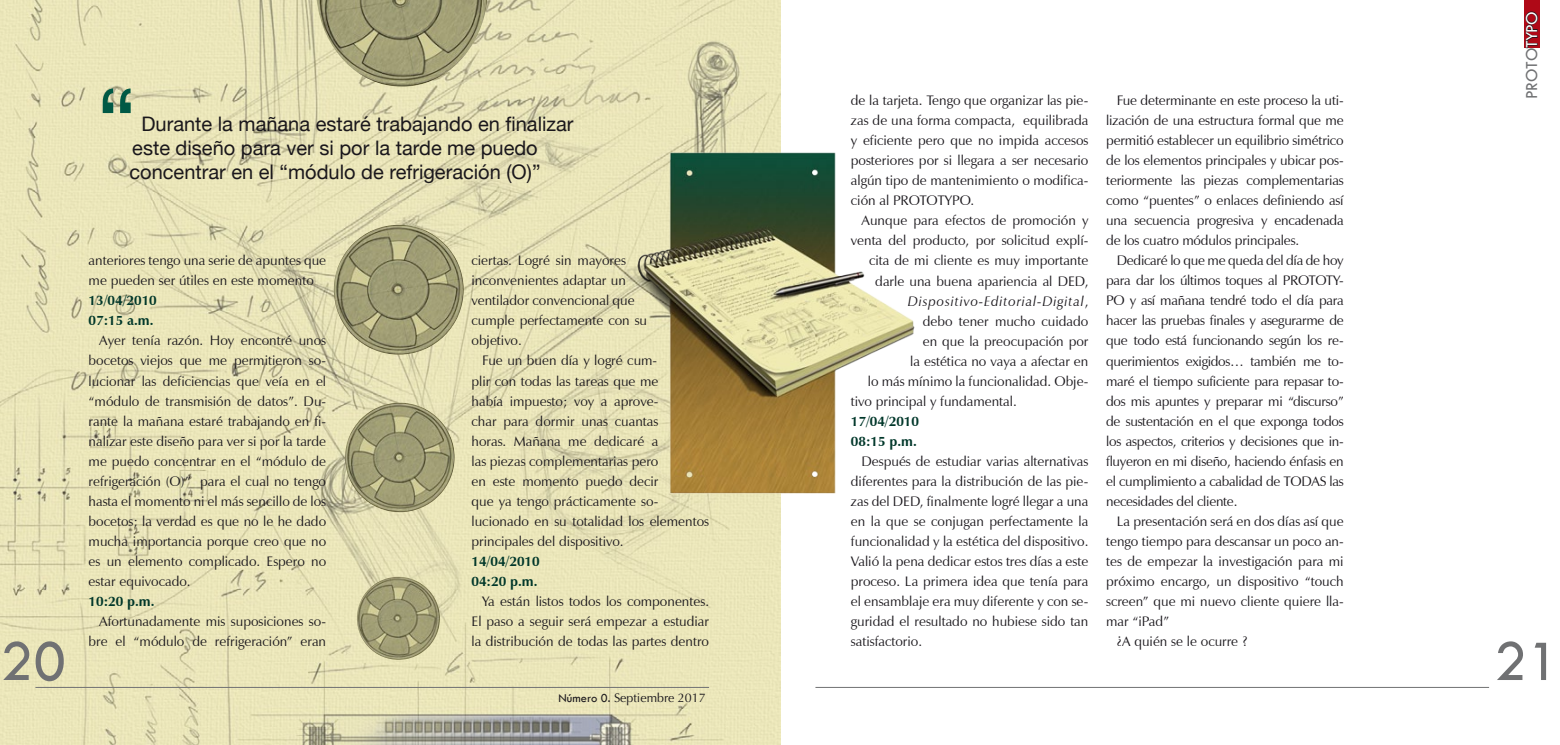
<style>
.page{position:relative;width:1560px;height:745px;background:#fff}
.page>*{position:absolute;margin:0;border:0;box-sizing:border-box;transform-origin:0 0}
.t1{font:95px "Helvetica Neue";color:#005945}
.t2{font:60px "Tw Cen";color:#707173}
.t3{font:20px/24px "Helvetica Neue";color:#1a171c}
.t4{font:17.5px "Tw Cen";letter-spacing:-.02em;color:#707173}
.t5{font:13.75px/20px "Zapf Humanist 601 BT";color:#1a171c;text-align:justify}
.t6{font:700 13.75px/20px "Zapf Humanist 601 BT";color:#00372a}
.t7{font:italic 13.75px "Zapf Humanist 601 BT";letter-spacing:.055em;color:#1a171c}
.t8{font:12.5px "Optima";color:#1a171c}
.s1{color:#fff}
.s2{font-style:normal}
.s3{font-family:"Tw Cen"}
</style>
<div class="page">
<img style="left:0;top:0;width:780px;height:744px">
<img style="left:345px;top:402px;width:109px;height:110px;border-radius:55px">
<img style="left:334px;top:225px;width:129px;height:129px;border-radius:65px">
<img style="left:317px;top:0;width:170px;height:87px">
<img style="left:357px;top:576px;width:83px;height:83px;border-radius:42px">
<img style="left:603px;top:131px;width:312px;height:380px">
<hr style="left:35px;top:686px;width:674px;height:1px;background:#707173">
<div style="left:1524px;top:0;width:15px;height:48px;background:#af0917"></div>
<hr style="left:815px;top:686px;width:673px;height:1px;background:#707173">
<svg style="left:1525px;top:11px;width:12px;height:37px"></svg>
<p class="t4" style="left:1521px;top:99px;width:90px;rotate:-90deg">PROTO<span class="s1">TYPO</span></p>
<h1 class="t1" style="left:96px;top:66px;width:42px">“</h1>
<h3 class="t3" style="left:129px;top:112px;width:445px;text-indent:12px">Durante la mañana estaré trabajando en finalizar este diseño para ver si por la tarde me puedo concentrar en el “módulo de refrigeración (O)”</h3>
<p class="t5" style="left:1105px;top:90px;width:239px;text-indent:11px">Fue determinante en este proceso la uti&shy;lización de una estructura formal que me permitió establecer un equilibrio simétrico de los elementos principales y ubicar pos&shy;teriormente las piezas complementarias como “puentes” o enlaces definiendo así una secuencia progresiva y encadenada de los cuatro módulos principales.</p>
<p class="t5" style="left:1105px;top:250px;width:239px;text-indent:11px">Dedicaré lo que me queda del día de hoy para dar los últimos toques al PROTOTY-PO y así mañana tendré todo el día para hacer las pruebas finales y asegurarme de que todo está funcionando según los re&shy;querimientos exigidos… también me to&shy;maré el tiempo suficiente para repasar to&shy;dos mis apuntes y preparar mi “discurso” de sustentación en el que exponga todos los aspectos, criterios y decisiones que in&shy;fluyeron en mi diseño, haciendo énfasis en el cumplimiento a cabalidad de TODAS las necesidades del cliente.</p>
<p class="t5" style="left:1116px;top:510px;width:228px">La presentación será en dos días así que</p>
<p class="t5" style="left:1105px;top:530px;width:239px">tengo tiempo para descansar un poco an-</p>
<p class="t5" style="left:1105px;top:550px;width:239px">tes de empezar la investigación para mi</p>
<p class="t5" style="left:1105px;top:570px;width:239px">próximo encargo, un dispositivo “touch</p>
<p class="t5" style="left:1105px;top:590px;width:239px">screen” que mi nuevo cliente quiere lla-</p>
<p class="t5" style="left:1105px;top:610px;width:64px">mar “iPad”</p>
<p class="t5" style="left:1116px;top:630px;width:132px">¿A quién se le ocurre ?</p>
<p class="t5" style="left:850px;top:90px;width:239px">de la tarjeta. Tengo que organizar las pie&shy;zas de una forma compacta, equilibrada y eficiente pero que no impida accesos posteriores por si llegara a ser necesario algún tipo de mantenimiento o modifica&shy;ción al PROTOTYPO.</p>
<p class="t5" style="left:861px;top:210px;width:228px">Aunque para efectos de promoción y</p>
<p class="t5" style="left:850px;top:230px;width:239px">venta del producto, por solicitud explí-</p>
<p class="t5" style="left:869px;top:250px;width:221px">cita de mi cliente es muy importante</p>
<p class="t5" style="left:875px;top:270px;width:215px">darle una buena apariencia al DED,</p>
<p class="t7" style="left:907px;top:292px;width:182px">Dispositivo-Editorial-Digital<span class="s2">,</span></p>
<p class="t5" style="left:922px;top:310px;width:167px">debo tener mucho cuidado</p>
<p class="t5" style="left:922px;top:330px;width:167px">en que la preocupación por</p>
<p class="t5" style="left:910px;top:350px;width:180px">la estética no vaya a afectar en</p>
<p class="t5" style="left:867px;top:370px;width:222px">lo más mínimo la funcionalidad. Obje-</p>
<p class="t5" style="left:850px;top:390px;width:167px">tivo principal y fundamental.</p>
<p class="t6" style="left:850px;top:410px;width:70px">17/04/2010<br>08:15 p.m.</p>
<p class="t5" style="left:850px;top:450px;width:239px;text-indent:11px">Después de estudiar varias alternativas diferentes para la distribución de las pie&shy;zas del DED, finalmente logré llegar a una en la que se conjugan perfectamente la funcionalidad y la estética del dispositivo.<br>Valió la pena dedicar estos tres días a este proceso. La primera idea que tenía para el ensamblaje era muy diferente y con se&shy;guridad el resultado no hubiese sido tan satisfactorio.</p>
<p class="t5" style="left:89px;top:250px;width:239px">anteriores tengo una serie de apuntes que me pueden ser útiles en este momento</p>
<p class="t6" style="left:89px;top:290px;width:70px">13/04/2010<br>07:15 a.m.</p>
<p class="t5" style="left:89px;top:330px;width:239px;text-indent:11px">Ayer tenía razón. Hoy encontré unos bocetos viejos que me permitieron so&shy;lucionar las deficiencias que veía en el “módulo de transmisión de datos”. Du&shy;rante la mañana estaré trabajando en fi&shy;nalizar este diseño para ver si por la tarde me puedo concentrar en el “módulo de refrigeración (O)” para el cual no tengo hasta el momento ni el más sencillo de los bocetos; la verdad es que no le he dado mucha importancia porque creo que no es un elemento complicado. Espero no estar equivocado.</p>
<p class="t6" style="left:89px;top:590px;width:67px">10:20 p.m.</p>
<p class="t5" style="left:89px;top:610px;width:239px;text-align:right">Afortunadamente mis suposiciones so&shy;bre el “módulo de refrigeración” eran</p>
<p class="t5" style="left:471px;top:250px;width:177px;text-align:left">ciertas. Logré sin mayores inconvenientes adaptar un ventilador convencional que cumple perfectamente con su objetivo.</p>
<p class="t5" style="left:471px;top:350px;width:239px;text-align:left;text-indent:11px">Fue un buen día y logré cum-<br>plir con todas las tareas que me<br>había impuesto; voy a aprove-<br>char para dormir unas cuantas<br>horas. Mañana me dedicaré a<br>las piezas complementarias pero<br>en este momento puedo decir<br>que ya tengo prácticamente so&shy;lucionado en su totalidad los elementos principales del dispositivo.</p>
<p class="t6" style="left:471px;top:550px;width:70px">14/04/2010<br>04:20 p.m.</p>
<p class="t5" style="left:471px;top:590px;width:239px;text-indent:11px">Ya están listos todos los componentes.<br>El paso a seguir será empezar a estudiar la distribución de todas las partes dentro</p>
<h2 class="t2" style="left:0;top:628px;width:68px">20</h2>
<h2 class="t2" style="left:1493px;top:628px;width:68px">21</h2>
<p class="t8" style="left:558px;top:690px;width:149px"><span class="s3">Número 0.</span> Septiembre 2017</p>
</div>
